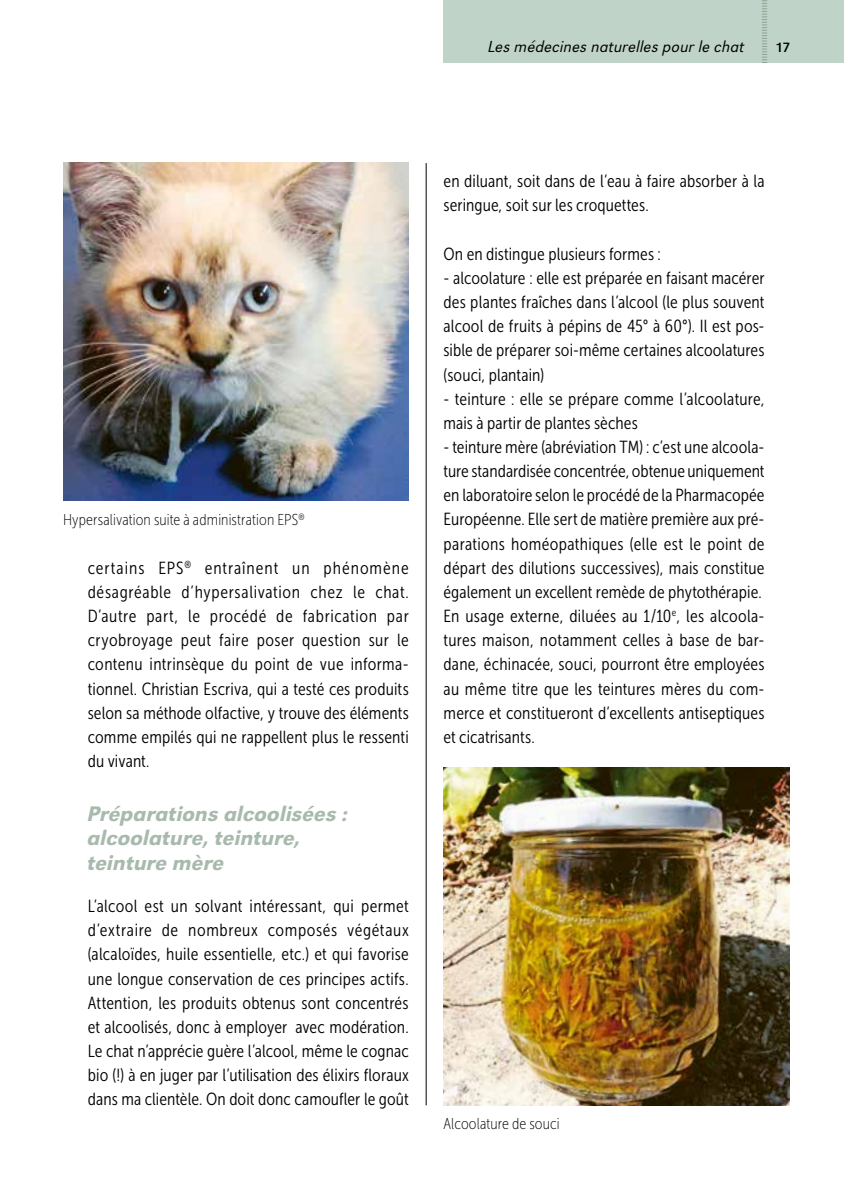
<style>
.page{position:relative;width:844px;height:1191px;background:#fff}
.page>*{position:absolute;margin:0;border:0;box-sizing:border-box;transform-origin:0 0}
.t1{font:21.88px/24.5px "URW Grotesk T Medi Obli";color:#a8baad}
.t2{font:17.5px/24.2px "Museo Sans Cond 300";letter-spacing:.005em;color:#000}
.t3{font:16.62px "URW Grotesk T Ligh Obli";letter-spacing:.005em;color:#000}
.t4{font:15.75px "Museo Sans Cond 100";letter-spacing:.01em;color:#000}
.t5{font:14px "URW Grotesk T";color:#000}
</style>
<div class="page">
<div style="left:443px;top:0;width:400px;height:63px;background:#c0d3c8"></div>
<svg style="left:762px;top:0;width:5px;height:63px"></svg>
<hr style="left:425px;top:163px;width:1px;height:942px;background:#000">
<img style="left:443px;top:767px;width:346px;height:338px">
<img style="left:63px;top:162px;width:345px;height:339px">
<p class="t3" style="left:488px;top:37px;width:258px">Les médecines naturelles pour le chat</p>
<p class="t5" style="left:775px;top:40px;width:17px">17</p>
<p class="t4" style="left:63px;top:512px;width:243px">Hypersalivation suite à administration EPS<sup>®</sup></p>
<p class="t2" style="left:88px;top:556px;width:322px;text-align:justify">certains EPS<sup>®</sup> entraînent un phénomène désagréable d’hypersalivation chez le chat.<br>D’autre part, le procédé de fabrication par cryobroyage peut faire poser question sur le contenu intrinsèque du point de vue informa&shy;tionnel. Christian Escriva, qui a testé ces produits selon sa méthode olfactive, y trouve des éléments comme empilés qui ne rappellent plus le ressenti du vivant.</p>
<p class="t1" style="left:88px;top:801px;width:262px">Préparations alcoolisées : alcoolature, teinture, teinture mère</p>
<p class="t2" style="left:88px;top:894px;width:322px;text-align:justify">L’alcool est un solvant intéressant, qui permet d’extraire de nombreux composés végétaux (alcaloïdes, huile essentielle, etc.) et qui favorise une longue conservation de ces principes actifs.<br>Attention, les produits obtenus sont concentrés et alcoolisés, donc à employer avec modération.<br>Le chat n’apprécie guère l’alcool, même le cognac bio (!) à en juger par l’utilisation des élixirs floraux dans ma clientèle. On doit donc camoufler le goût</p>
<p class="t2" style="left:443px;top:169px;width:322px">en diluant, soit dans de l’eau à faire absorber à la seringue, soit sur les croquettes.</p>
<p class="t2" style="left:443px;top:242px;width:219px">On en distingue plusieurs formes :</p>
<p class="t2" style="left:443px;top:266px;width:322px;text-align:justify">- alcoolature : elle est préparée en faisant macérer des plantes fraîches dans l’alcool (le plus souvent alcool de fruits à pépins de 45° à 60°). Il est pos&shy;sible de préparer soi-même certaines alcoolatures (souci, plantain)</p>
<p class="t2" style="left:443px;top:387px;width:322px">- teinture : elle se prépare comme l’alcoolature, mais à partir de plantes sèches</p>
<p class="t2" style="left:443px;top:435px;width:322px">- teinture mère (abréviation TM) : c’est une alcoola&shy;ture standardisée concentrée, obtenue uniquement en laboratoire selon le procédé de la Pharmacopée Européenne. Elle sert de matière première aux pré&shy;parations homéopathiques (elle est le point de départ des dilutions successives), mais constitue également un excellent remède de phytothérapie.<br>En usage externe, diluées au 1/10<sup>e</sup>, les alcoola&shy;tures maison, notamment celles à base de bar&shy;dane, échinacée, souci, pourront être employées au même titre que les teintures mères du com&shy;merce et constitueront d’excellents antiseptiques et cicatrisants.</p>
<p class="t4" style="left:443px;top:1115px;width:118px">Alcoolature de souci</p>
</div>
